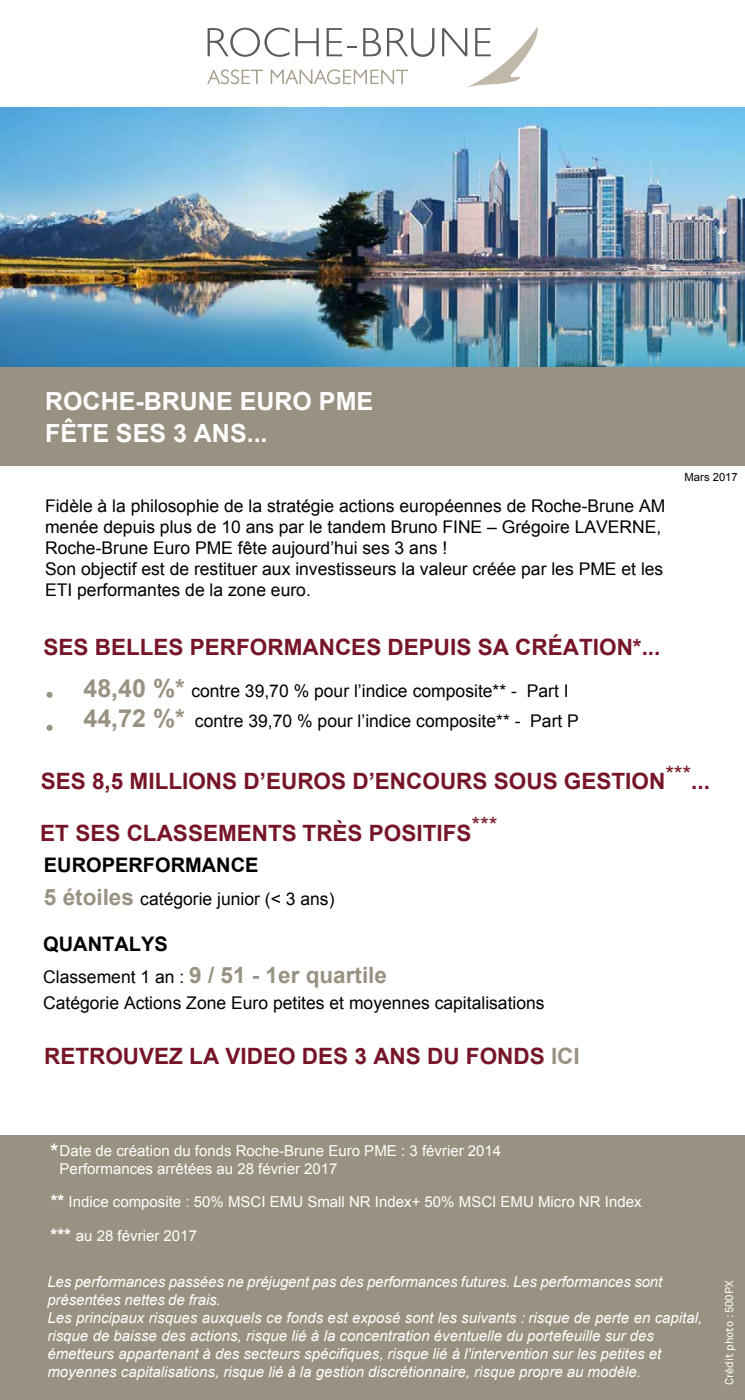
<style>
.page{position:relative;width:745px;height:1400px;background:#fff}
.page>*{position:absolute;margin:0;border:0;box-sizing:border-box;transform-origin:0 0}
.t1{font:700 25px/32.5px "Arial";color:#fff}
.t2{font:700 22.5px "Arial";color:#771528}
.t3{font:700 22.5px "Arial";color:#999282}
.t4{font:700 21.25px "Akkurat";color:#999282}
.t5{font:700 20px "Arial";color:#000}
.t6{font:17.5px/21px "Arial";color:#000}
.t7{font:italic 15px/18px "Arial";color:#fff}
.t8{font:15px/18px "Arial";color:#fff}
.t9{font:11.25px "Akkurat";color:#fff}
.t10{font:11.25px "Arial";color:#000}
.s1{font-family:"Akkurat";font-weight:700;font-size:21.25px;color:#999282}
.s2{font-weight:700;font-size:25px;color:#999282}
.s3{font-weight:700;font-size:22.5px;color:#999282}
.s4{font-family:"Akkurat";font-weight:700;color:#fff}
.s5{font-family:"Akkurat";font-weight:700;font-size:15.25px;color:#fff}
.s6{font-weight:400;font-size:17.5px;color:#000}
.s7{color:#999282}
.s8{font-weight:700;font-size:20px}
.s9{font-weight:700;font-size:17.5px}
</style>
<div class="page">
<img style="left:0;top:108px;width:744px;height:259px">
<div style="left:0;top:367px;width:744px;height:99px;background:#999282"></div>
<svg style="left:207px;top:28px;width:82px;height:29px"></svg>
<svg style="left:295px;top:28px;width:23px;height:28px"></svg>
<svg style="left:326px;top:28px;width:30px;height:28px"></svg>
<svg style="left:363px;top:28px;width:18px;height:28px"></svg>
<svg style="left:387px;top:28px;width:47px;height:29px"></svg>
<svg style="left:207px;top:69px;width:56px;height:15px"></svg>
<svg style="left:270px;top:69px;width:138px;height:15px"></svg>
<svg style="left:442px;top:27px;width:96px;height:61px"></svg>
<div style="left:0;top:1135px;width:744px;height:265px;background:#999282"></div>
<h1 class="t1" style="left:45px;top:385px;width:329px">ROCHE-BRUNE EURO PME<br>FÊTE SES 3 ANS...</h1>
<p class="t6" style="left:45px;top:496px;width:621px">Fidèle à la philosophie de la stratégie actions européennes de Roche-Brune AM menée depuis plus de 10 ans par le tandem Bruno FINE – Grégoire LAVERNE, Roche-Brune Euro PME fête aujourd’hui ses 3 ans !<br>Son objectif est de restituer aux investisseurs la valeur créée par les PME et les ETI performantes de la zone euro.</p>
<p class="t2" style="left:43px;top:631px;width:618px">SES BELLES PERFORMANCES DEPUIS SA CRÉATION*...</p>
<p class="t10" style="left:684px;top:469px;width:55px">Mars 2017</p>
<p class="t6" style="left:83px;top:676px;width:496px;line-height:30px;text-indent:-38px"><span class="s1">•</span> <span class="s2">48,40 %*</span> contre 39,70 % pour l’indice composite** - Part I<br><span class="s2">44,72 %*</span> contre 39,70 % pour l’indice composite** - Part P</p>
<p class="t2" style="left:41px;top:766px;width:670px">SES 8,5 MILLIONS D’EUROS D’ENCOURS SOUS GESTION<sup>***</sup>...</p>
<p class="t2" style="left:40px;top:818px;width:458px">ET SES CLASSEMENTS TRÈS POSITIFS<sup>***</sup></p>
<p class="t5" style="left:44px;top:852px;width:216px">EUROPERFORMANCE</p>
<p class="t6" style="left:44px;top:888px;width:419px"><span class="s3">5 étoiles</span> catégorie junior (&lt; 3 ans) <span class="s4">n</span><span class="s5">s Euro - général</span></p>
<p class="t5" style="left:43px;top:930px;width:126px">QUANTALYS</p>
<p class="t3" style="left:43px;top:960px;width:345px"><span class="s6">Classement 1 an :</span> 9 / 51 - 1er quartile</p>
<p class="t6" style="left:43px;top:992px;width:502px">Catégorie Actions Zone Euro petites et moyennes capitalisations</p>
<p class="t4" style="left:45px;top:713px;width:11px">•</p>
<p class="t2" style="left:44px;top:1041px;width:537px">RETROUVEZ LA VIDEO DES 3 ANS DU FONDS <span class="s7">ICI</span></p>
<p class="t8" style="left:60px;top:1142px;width:443px;text-indent:-9px"><span class="s8">*</span>Date de création du fonds Roche-Brune Euro PME : 3 février 2014<br>Performances arrêtées au 28 février 2017</p>
<p class="t8" style="left:51px;top:1193px;width:592px"><span class="s9">**</span> Indice composite : 50% MSCI EMU Small NR Index+ 50% MSCI EMU Micro NR Index</p>
<p class="t8" style="left:51px;top:1226px;width:148px"><span class="s9">***</span> au 28 février 2017</p>
<p class="t7" style="left:47px;top:1272px;width:656px">Les performances passées ne préjugent pas des performances futures. Les performances sont présentées nettes de frais.<br>Les principaux risques auxquels ce fonds est exposé sont les suivants : risque de perte en capital, risque de baisse des actions, risque lié à la concentration éventuelle du portefeuille sur des émetteurs appartenant à des secteurs spécifiques, risque lié à l'intervention sur les petites et moyennes capitalisations, risque lié à la gestion discrétionnaire, risque propre au modèle.</p>
<p class="t9" style="left:722px;top:1385px;width:106px;rotate:-90deg">Crédit photo : 500PX</p>
</div>
